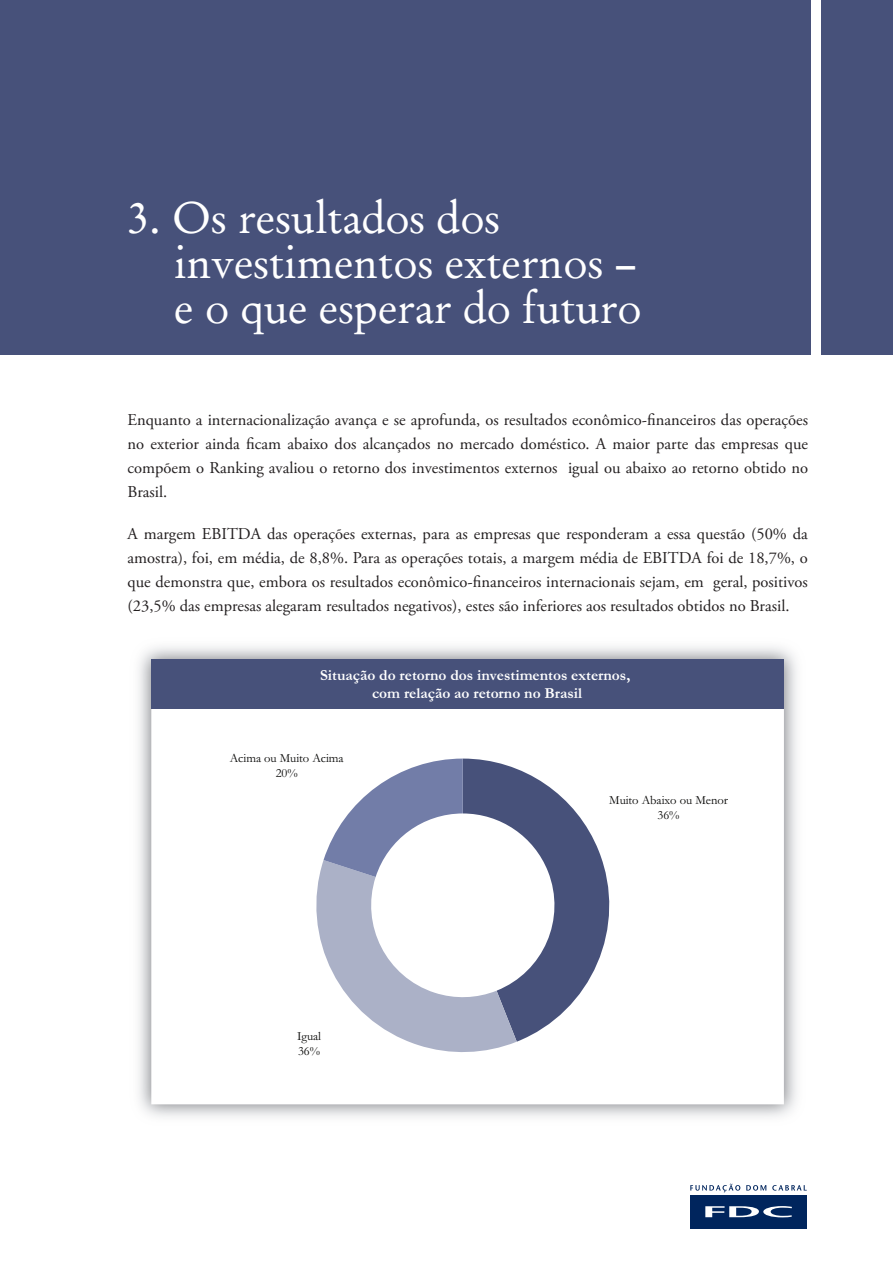
<style>
.page{position:relative;width:893px;height:1263px;background:#fff}
.page>*{position:absolute;margin:0;border:0;box-sizing:border-box;transform-origin:0 0}
.t1{font:45px/45px "Garamond";color:#fff}
.t2{font:16.5px/24px "Adobe Garamond Pro";color:#231f20;text-align:justify}
.t3{font:700 15.3px/18.5px "Garamond";color:#fff;text-align:center}
.t4{font:12.6px/15px "Garamond";color:#050504;text-align:center}
</style>
<div class="page">
<div style="left:690px;top:1194px;width:117px;height:34px;background:#00255d"></div>
<svg style="left:690px;top:1184px;width:50px;height:8px"></svg>
<svg style="left:746px;top:1185px;width:20px;height:5px"></svg>
<svg style="left:772px;top:1185px;width:35px;height:5px"></svg>
<svg style="left:705px;top:1206px;width:87px;height:11px"></svg>
<div style="left:151px;top:659px;width:633px;height:50px;background:#47517a"></div>
<svg style="left:567px;top:802px;width:43px;height:206px;fill:#47517a"></svg>
<svg style="left:316px;top:758px;width:251px;height:294px"></svg>
<div style="left:0;top:0;width:810px;height:355px;background:#47517a"></div>
<div style="left:821px;top:0;width:72px;height:355px;background:#47517a"></div>
<h1 class="t1" style="left:174px;top:193px;width:469px;text-indent:-46px">3. Os resultados dos investimentos externos – e o que esperar do futuro</h1>
<p class="t2" style="left:128px;top:408px;width:682px">Enquanto a internacionalização avança e se aprofunda, os resultados econômico-financeiros das operações no exterior ainda ficam abaixo dos alcançados no mercado doméstico. A maior parte das empresas que compõem o Ranking avaliou o retorno dos investimentos externos igual ou abaixo ao retorno obtido no Brasil.</p>
<p class="t2" style="left:128px;top:522px;width:682px">A margem EBITDA das operações externas, para as empresas que responderam a essa questão (50% da amostra), foi, em média, de 8,8%. Para as operações totais, a margem média de EBITDA foi de 18,7%, o que demonstra que, embora os resultados econômico-financeiros internacionais sejam, em geral, positivos (23,5% das empresas alegaram resultados negativos), estes são inferiores aos resultados obtidos no Brasil.</p>
<p class="t3" style="left:320px;top:666px;width:312px">Situação do retorno dos investimentos externos, com relação ao retorno no Brasil</p>
<p class="t4" style="left:230px;top:750px;width:115px">Acima ou Muito Acima<br>20%</p>
<p class="t4" style="left:297px;top:1028px;width:26px;text-align:left">Igual<br>36%</p>
<p class="t4" style="left:609px;top:792px;width:120px">Muito Abaixo ou Menor<br>36%</p>
</div>
